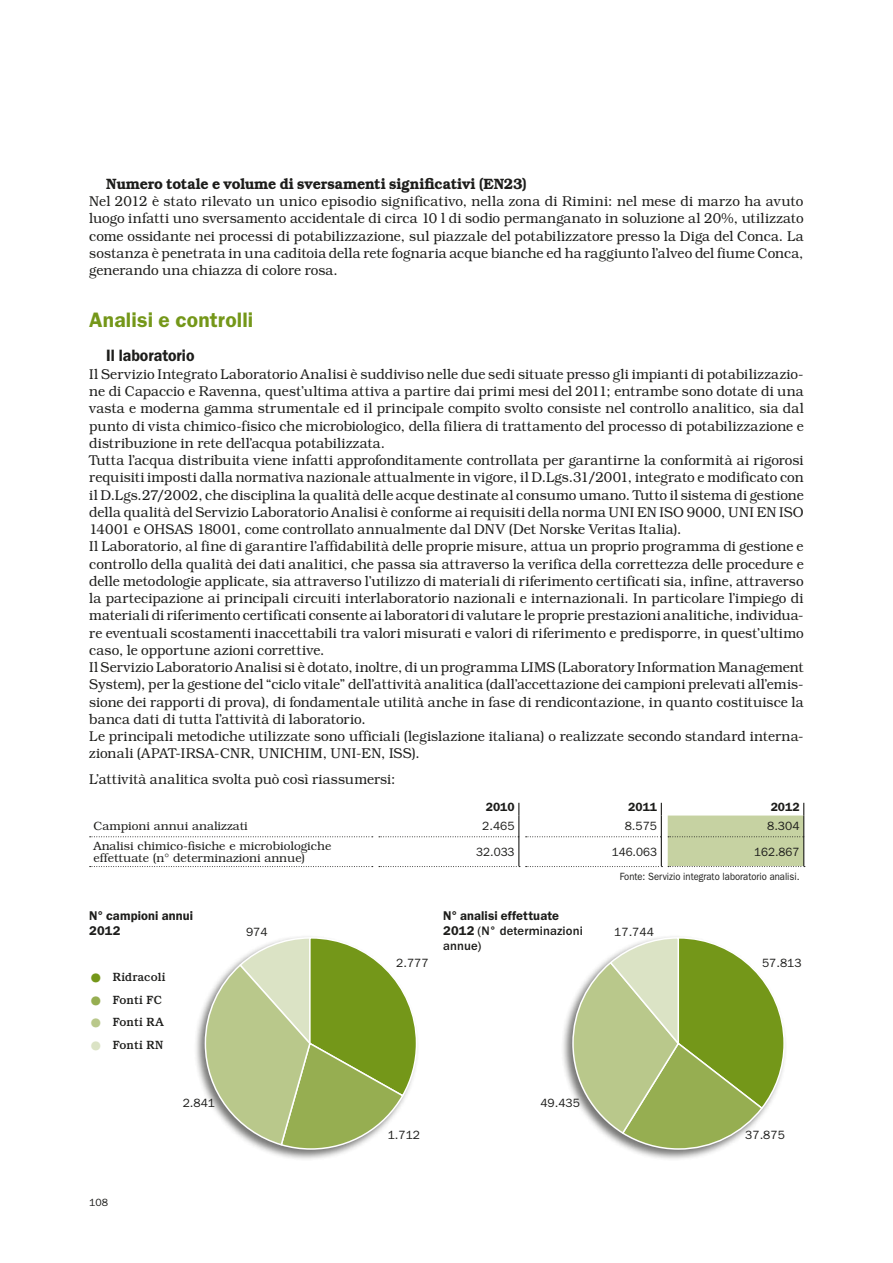
<style>
.page{position:relative;width:893px;height:1263px;background:#fff}
.page>*{position:absolute;margin:0;border:0;box-sizing:border-box;transform-origin:0 0}
.t1{font:600 21px "ITC Franklin Gothic Std";letter-spacing:.005em;color:#749719}
.t2{font:600 16.5px "ITC Franklin Gothic Std";color:#1d1d1b;scale:.95 1}
.t3{font:600 15px "Bookman Std";letter-spacing:-.015em;color:#1d1d1b;scale:.95 1}
.t4{font:300 14.25px/17.2px "Bookman Std";letter-spacing:.005em;color:#1d1d1b;text-align:justify;scale:.95 1}
.t5{font:600 12.75px/15px "ITC Franklin Gothic Std";letter-spacing:.01em;color:#1d1d1b}
.t6{font:300 12px/12px "Bookman Std";color:#1d1d1b}
.t7{font:12px "ITC Franklin Gothic Std";color:#1d1d1b}
.t8{font:500 12px "Bookman Std";letter-spacing:.005em;color:#1d1d1b;scale:.95 1}
.t9{font:600 12px "ITC Franklin Gothic Std";color:#1d1d1b}
.t10{font:10.5px "ITC Franklin Gothic Std";color:#1d1d1b;scale:.9 1}
.t11{font:10.5px "ITC Franklin Gothic Std";color:#1d1d1b}
.s1{font-weight:500}
.s2{font-size:27px;color:#749719}
.s3{font-size:27px;color:#96ae51}
.s4{font-size:27px;color:#b9c88b}
.s5{font-size:27px;color:#dbe3c5}
</style>
<div class="page">
<svg style="left:90px;top:836px;width:283px;height:1px"></svg>
<svg style="left:90px;top:866px;width:283px;height:1px"></svg>
<svg style="left:379px;top:803px;width:141px;height:64px"></svg>
<svg style="left:526px;top:803px;width:136px;height:64px"></svg>
<svg style="left:668px;top:803px;width:137px;height:64px"></svg>
<div style="left:193px;top:935px;width:227px;height:226px;background:#1d1d1b;opacity:.6"></div>
<svg style="left:204px;top:936px;width:214px;height:214px"></svg>
<div style="left:561px;top:935px;width:226px;height:226px;background:#1d1d1b;opacity:.6"></div>
<svg style="left:571px;top:936px;width:215px;height:214px"></svg>
<p class="t3" style="left:106px;top:175px;width:444px">Numero totale e volume di sversamenti significativi (EN23)</p>
<p class="t4" style="left:89px;top:193px;width:753px">Nel 2012 è stato rilevato un unico episodio significativo, nella zona di Rimini: nel mese di marzo ha avuto luogo infatti uno sversamento accidentale di circa 10 l di sodio permanganato in soluzione al 20%, utilizzato come ossidante nei processi di potabilizzazione, sul piazzale del potabilizzatore presso la Diga del Conca. La sostanza è penetrata in una caditoia della rete fognaria acque bianche ed ha raggiunto l’alveo del fiume Conca, generando una chiazza di colore rosa.</p>
<h1 class="t1" style="left:89px;top:307px;width:166px">Analisi e controlli</h1>
<p class="t2" style="left:106px;top:346px;width:94px">Il laboratorio</p>
<p class="t4" style="left:89px;top:365px;width:754px;text-align:left">Il Servizio Integrato Laboratorio Analisi è suddiviso nelle due sedi situate presso gli impianti di potabilizzazio&shy;ne di Capaccio e Ravenna, quest’ultima attiva a partire dai primi mesi del 2011; entrambe sono dotate di una vasta e moderna gamma strumentale ed il principale compito svolto consiste nel controllo analitico, sia dal punto di vista chimico-fisico che microbiologico, della filiera di trattamento del processo di potabilizzazione e distribuzione in rete dell’acqua potabilizzata.<br>Tutta l’acqua distribuita viene infatti approfonditamente controllata per garantirne la conformità ai rigorosi requisiti imposti dalla normativa nazionale attualmente in vigore, il D.Lgs.31/2001, integrato e modificato con il D.Lgs.27/2002, che disciplina la qualità delle acque destinate al consumo umano. Tutto il sistema di gestione della qualità del Servizio Laboratorio Analisi è conforme ai requisiti della norma UNI EN ISO 9000, UNI EN ISO 14001 e OHSAS 18001, come controllato annualmente dal DNV (Det Norske Veritas Italia).<br>Il Laboratorio, al fine di garantire l’affidabilità delle proprie misure, attua un proprio programma di gestione e controllo della qualità dei dati analitici, che passa sia attraverso la verifica della correttezza delle procedure e delle metodologie applicate, sia attraverso l’utilizzo di materiali di riferimento certificati sia, infine, attraverso la partecipazione ai principali circuiti interlaboratorio nazionali e internazionali. In particolare l’impiego di materiali di riferimento certificati consente ai laboratori di valutare le proprie prestazioni analitiche, individua&shy;re eventuali scostamenti inaccettabili tra valori misurati e valori di riferimento e predisporre, in quest’ultimo caso, le opportune azioni correttive.<br>Il Servizio Laboratorio Analisi si è dotato, inoltre, di un programma LIMS (Laboratory Information Management System), per la gestione del “ciclo vitale” dell’attività analitica (dall’accettazione dei campioni prelevati all’emis&shy;sione dei rapporti di prova), di fondamentale utilità anche in fase di rendicontazione, in quanto costituisce la banca dati di tutta l’attività di laboratorio.<br>Le principali metodiche utilizzate sono ufficiali (legislazione italiana) o realizzate secondo standard interna&shy;zionali (APAT-IRSA-CNR, UNICHIM, UNI-EN, ISS).</p>
<p class="t4" style="left:89px;top:771px;width:324px">L’attività analitica svolta può così riassumersi:</p>
<p class="t9" style="left:486px;top:800px;width:30px">2010</p>
<p class="t9" style="left:628px;top:800px;width:30px">2011</p>
<p class="t9" style="left:771px;top:800px;width:30px">2012</p>
<p class="t6" style="left:94px;top:820px;width:156px">Campioni annui analizzati</p>
<p class="t7" style="left:482px;top:819px;width:34px">2.465</p>
<p class="t7" style="left:625px;top:819px;width:34px">8.575</p>
<p class="t7" style="left:767px;top:819px;width:34px">8.304</p>
<p class="t6" style="left:94px;top:840px;width:239px">Analisi chimico-fisiche e microbiologiche effettuate (n° determinazioni annue)</p>
<p class="t7" style="left:476px;top:845px;width:40px">32.033</p>
<p class="t7" style="left:612px;top:845px;width:47px">146.063</p>
<p class="t7" style="left:754px;top:845px;width:47px">162.867</p>
<p class="t10" style="left:620px;top:870px;width:201px">Fonte: Servizio integrato laboratorio analisi.</p>
<p class="t5" style="left:89px;top:908px;width:105px">N° campioni annui<br>2012</p>
<p class="t5" style="left:443px;top:908px;width:141px">N° analisi effettuate<br>2012 <span class="s1">(N° determinazioni annue)</span></p>
<p class="t8" style="left:89px;top:970px;width:82px"><span class="s2">•</span> Ridracoli</p>
<p class="t8" style="left:89px;top:992px;width:78px"><span class="s3">•</span> Fonti FC</p>
<p class="t8" style="left:89px;top:1015px;width:80px"><span class="s4">•</span> Fonti RA</p>
<p class="t8" style="left:89px;top:1037px;width:79px"><span class="s5">•</span> Fonti RN</p>
<p class="t7" style="left:246px;top:925px;width:23px">974</p>
<p class="t7" style="left:614px;top:925px;width:41px">17.744</p>
<p class="t7" style="left:396px;top:956px;width:34px">2.777</p>
<p class="t7" style="left:762px;top:956px;width:41px">57.813</p>
<p class="t7" style="left:183px;top:1096px;width:34px">2.841</p>
<p class="t7" style="left:540px;top:1096px;width:41px">49.435</p>
<p class="t11" style="left:89px;top:1196px;width:20px">108</p>
<p class="t7" style="left:388px;top:1128px;width:34px">1.712</p>
<p class="t7" style="left:745px;top:1128px;width:41px">37.875</p>
</div>
